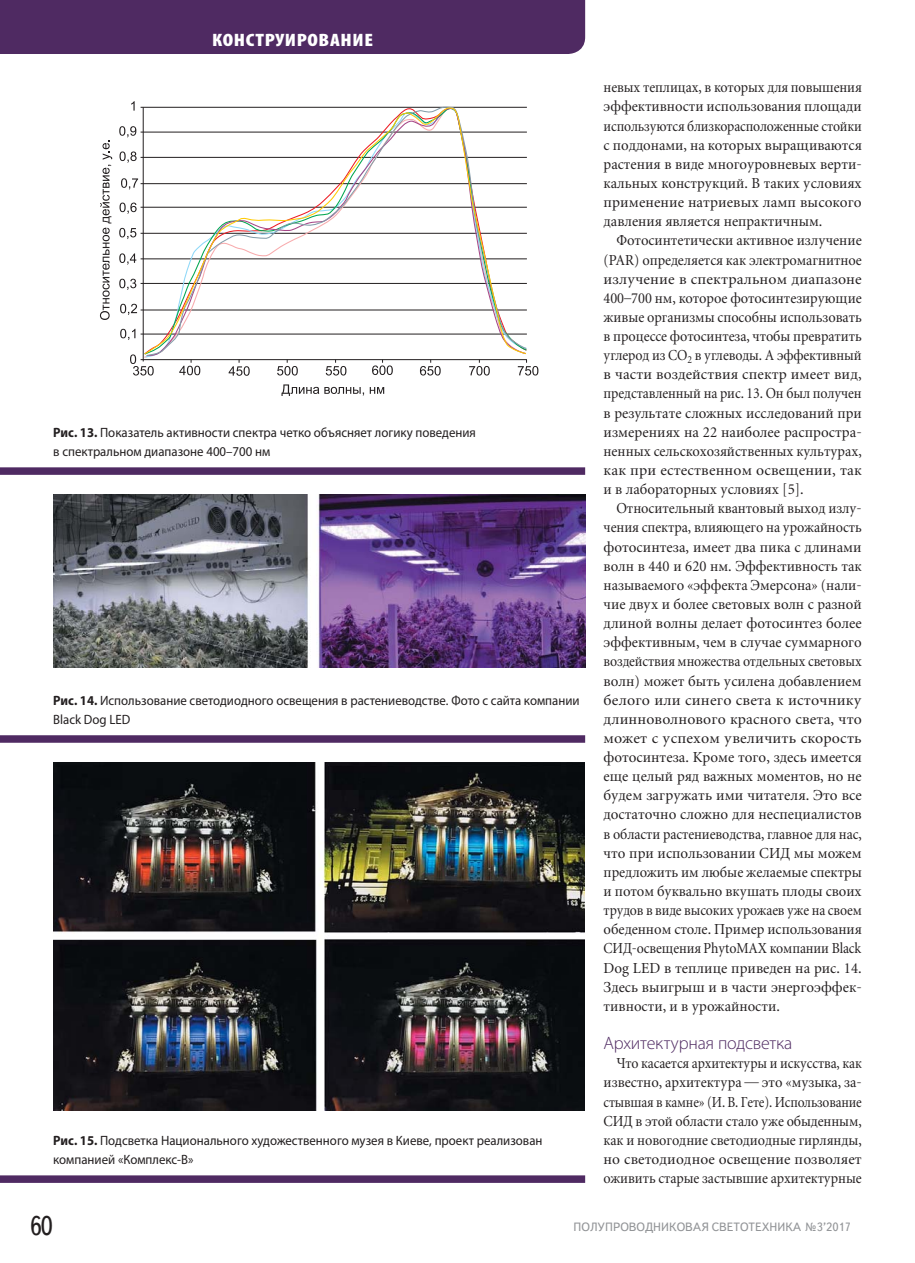
<style>
.page{position:relative;width:915px;height:1263px;background:#fff}
.page>*{position:absolute;margin:0;border:0;box-sizing:border-box;transform-origin:0 0}
.t1{font:27px "Text Book C";color:#231f20;scale:.9 1}
.t2{font:300 18px "Myriad Pro";letter-spacing:-.01em;color:#4f2a62}
.t3{font:900 condensed 18px "Myriad Pro";letter-spacing:.03em;color:#fff;scale:1.17 1}
.t4{font:15px/19.2px "Miniature";color:#231f20;text-align:justify;scale:.93 1}
.t5{font:15px/19.2px "Miniature";color:#231f20;text-align:justify;scale:.95 1}
.t6{font:15px/19.2px "Miniature";color:#231f20;text-align:justify;scale:.91 1}
.t7{font:15px/19.2px "Miniature";color:#231f20;text-align:justify;scale:.9 1}
.t8{font:13.5px/19.2px "Myriad Pro";color:#231f20;scale:.95 1}
.t9{font:12px "Text Book C";color:#939598}
.s1{font-weight:700}
</style>
<div class="page">
<div style="left:0;top:0;width:585px;height:54px;background:#4f2a62"></div>
<hr style="left:140px;top:359px;width:386px;height:1px;background:#231f20">
<hr style="left:140px;top:334px;width:386px;height:1px;background:#231f20">
<hr style="left:140px;top:310px;width:386px;height:1px;background:#231f20">
<hr style="left:140px;top:283px;width:386px;height:1px;background:#231f20">
<hr style="left:140px;top:258px;width:386px;height:1px;background:#231f20">
<hr style="left:140px;top:233px;width:386px;height:1px;background:#231f20">
<hr style="left:140px;top:207px;width:386px;height:1px;background:#231f20">
<hr style="left:140px;top:183px;width:386px;height:1px;background:#231f20">
<hr style="left:140px;top:157px;width:386px;height:1px;background:#231f20">
<hr style="left:140px;top:107px;width:386px;height:1px;background:#231f20">
<hr style="left:140px;top:132px;width:386px;height:1px;background:#231f20">
<svg style="left:144px;top:107px;width:383px;height:248px"></svg>
<svg style="left:281px;top:384px;width:103px;height:12px"></svg>
<svg style="left:100px;top:140px;width:12px;height:180px"></svg>
<svg style="left:131px;top:101px;width:4px;height:10px"></svg>
<svg style="left:119px;top:126px;width:17px;height:11px"></svg>
<svg style="left:119px;top:151px;width:17px;height:12px"></svg>
<svg style="left:121px;top:178px;width:17px;height:12px"></svg>
<svg style="left:119px;top:203px;width:17px;height:11px"></svg>
<svg style="left:119px;top:228px;width:17px;height:11px"></svg>
<svg style="left:119px;top:253px;width:17px;height:12px"></svg>
<svg style="left:119px;top:279px;width:17px;height:11px"></svg>
<svg style="left:120px;top:304px;width:17px;height:11px"></svg>
<svg style="left:120px;top:329px;width:15px;height:11px"></svg>
<svg style="left:130px;top:354px;width:24px;height:21px"></svg>
<svg style="left:179px;top:360px;width:21px;height:15px"></svg>
<svg style="left:228px;top:360px;width:21px;height:16px"></svg>
<svg style="left:277px;top:360px;width:21px;height:15px"></svg>
<svg style="left:325px;top:360px;width:21px;height:15px"></svg>
<svg style="left:372px;top:360px;width:20px;height:15px"></svg>
<svg style="left:420px;top:360px;width:20px;height:15px"></svg>
<svg style="left:469px;top:360px;width:20px;height:15px"></svg>
<svg style="left:517px;top:360px;width:21px;height:15px"></svg>
<img style="left:53px;top:495px;width:532px;height:172px">
<img style="left:53px;top:762px;width:531px;height:349px">
<div style="left:0;top:467px;width:585px;height:8px;background:#4f2a62"></div>
<div style="left:0;top:735px;width:585px;height:8px;background:#4f2a62"></div>
<div style="left:0;top:1175px;width:585px;height:8px;background:#4f2a62"></div>
<p class="t3" style="left:212px;top:29px;width:139px">КОНСТРУИРОВАНИЕ</p>
<p class="t8" style="left:53px;top:424px;width:446px"><span class="s1">Рис. 13.</span> Показатель активности спектра четко объясняет логику поведения в спектральном диапазоне 400–700 нм</p>
<p class="t8" style="left:53px;top:692px;width:555px"><span class="s1">Рис. 14.</span> Использование светодиодного освещения в растениеводстве. Фото с сайта компании<br>Black Dog LED</p>
<p class="t8" style="left:53px;top:1132px;width:516px"><span class="s1">Рис. 15.</span> Подсветка Национального художественного музея в Киеве, проект реализован компанией «Комплекс-В»</p>
<p class="t6" style="left:603px;top:79px;width:285px">невых теплицах, в которых для повышения эффективности использования площади используются близкорасположенные стойки с поддонами, на которых выращиваются растения в виде многоуровневых верти&shy;кальных конструкций. В таких условиях применение натриевых ламп высокого давления является непрактичным.</p>
<p class="t5" style="left:603px;top:232px;width:273px;text-indent:13px">Фотосинтетически активное излучение (PAR) определяется как электромагнитное излучение в спектральном диапазоне 400–700 нм, которое фотосинтезирующие живые организмы способны использовать в процессе фотосинтеза, чтобы превратить углерод из CO<sub>2</sub> в углеводы. А эффективный в части воздействия спектр имеет вид, представленный на рис. 13. Он был получен в результате сложных исследований при измерениях на 22 наиболее распростра&shy;ненных сельскохозяйственных культурах, как при естественном освещении, так и в лабораторных условиях [5].</p>
<p class="t4" style="left:603px;top:500px;width:279px;text-indent:13px">Относительный квантовый выход излу&shy;чения спектра, влияющего на урожайность фотосинтеза, имеет два пика с длинами волн в 440 и 620 нм. Эффективность так называемого «эффекта Эмерсона» (нали&shy;чие двух и более световых волн с разной длиной волны делает фотосинтез более эффективным, чем в случае суммарного воздействия множества отдельных световых волн) может быть усилена добавлением белого или синего света к источнику длинноволнового красного света, что может с успехом увеличить скорость фотосинтеза. Кроме того, здесь имеется еще целый ряд важных моментов, но не будем загружать ими читателя. Это все достаточно сложно для неспециалистов в области растениеводства, главное для нас, что при использовании СИД мы можем предложить им любые желаемые спектры и потом буквально вкушать плоды своих трудов в виде высоких урожаев уже на своем обеденном столе. Пример использования СИД-освещения PhytoMAX компании Black Dog LED в теплице приведен на рис. 14.<br>Здесь выигрыш и в части энергоэффек&shy;тивности, и в урожайности.</p>
<p class="t2" style="left:603px;top:1036px;width:190px">Архитектурная подсветка</p>
<p class="t7" style="left:603px;top:1055px;width:288px;text-indent:13px">Что касается архитектуры и искусства, как известно, архитектура — это «музыка, за&shy;стывшая в камне» (И. В. Гете). Использование СИД в этой области стало уже обыденным, как и новогодние светодиодные гирлянды, но светодиодное освещение позволяет оживить старые застывшие архитектурные</p>
<h1 class="t1" style="left:30px;top:1211px;width:27px">60</h1>
<p class="t9" style="left:573px;top:1220px;width:279px">ПОЛУПРОВОДНИКОВАЯ СВЕТОТЕХНИКА №3’2017</p>
</div>
